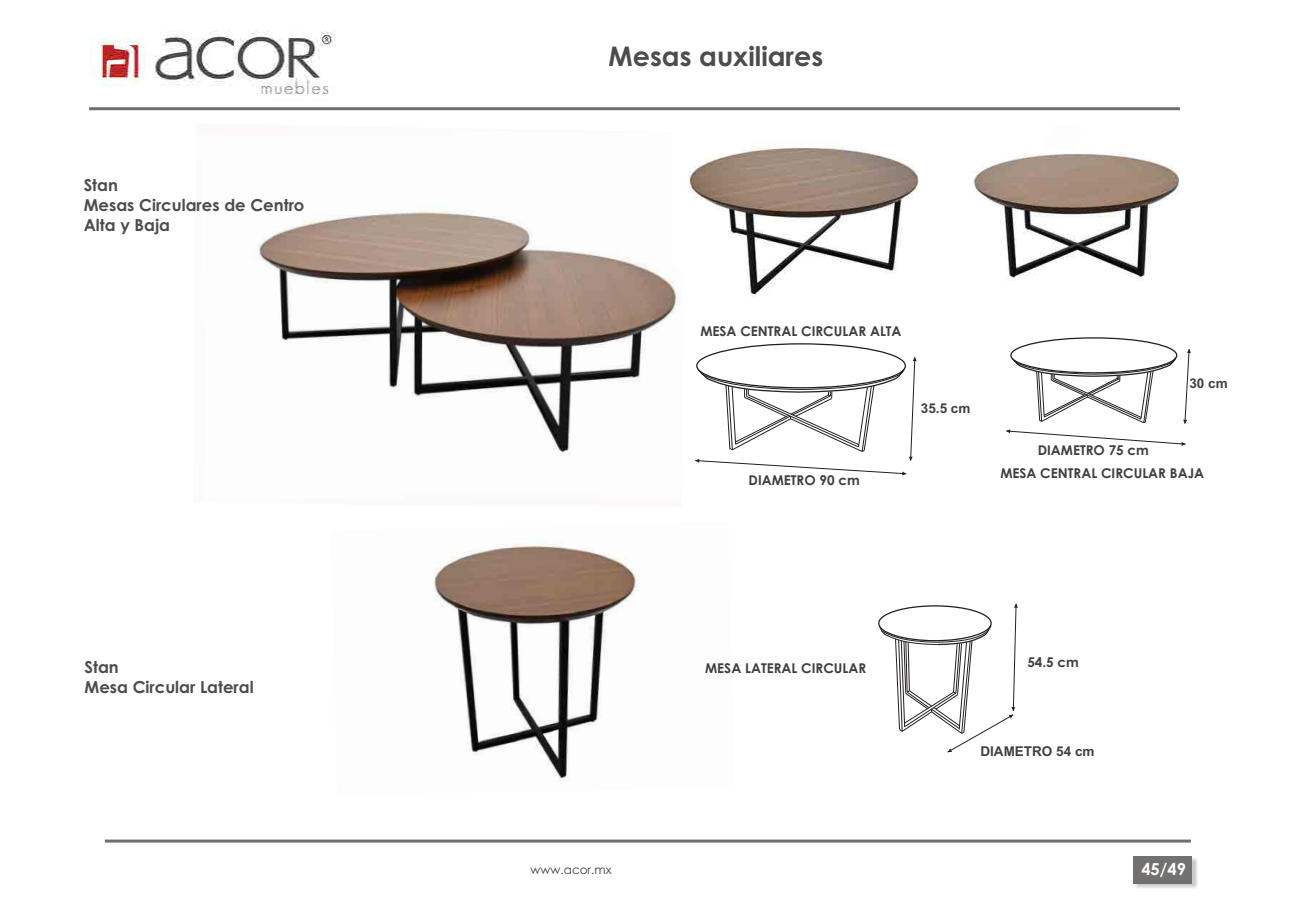
<style>
.page{position:relative;width:1290px;height:920px;background:#fff}
.page>*{position:absolute;margin:0;border:0;box-sizing:border-box;transform-origin:0 0}
.t1{font:700 27px "Century Gothic";color:#4c4c4c}
.t2{font:700 16.5px/20px "Century Gothic";color:#4c4c4c}
.t3{font:700 16.5px "Century Gothic";color:#fff}
.t4{font:700 13.5px "Century Gothic";color:#404041}
.t5{font:700 13.5px "Arial";color:#404041}
.t6{font:12px "Century Gothic";color:#404041}
</style>
<div class="page">
<img style="left:91px;top:30px;width:255px;height:81px">
<img style="left:1136px;top:858px;width:61px;height:30px">
<div style="left:1133px;top:856px;width:58px;height:28px;background:#737070"></div>
<hr style="left:89px;top:107px;width:1091px;height:3px;background:#6d6f71">
<hr style="left:105px;top:840px;width:1086px;height:3px;background:#6d6f71">
<img style="left:434px;top:541px;width:205px;height:241px">
<img style="left:258px;top:210px;width:417px;height:246px">
<img style="left:672px;top:147px;width:248px;height:160px">
<img style="left:972px;top:152px;width:212px;height:129px">
<svg style="left:1006px;top:349px;width:185px;height:97px"></svg>
<svg style="left:878px;top:603px;width:140px;height:150px"></svg>
<svg style="left:695px;top:357px;width:222px;height:118px"></svg>
<p class="t2" style="left:84px;top:177px;width:222px">Stan<br>Mesas Circulares de Centro<br>Alta y Baja</p>
<p class="t2" style="left:84px;top:658px;width:171px">Stan<br>Mesa Circular Lateral</p>
<h1 class="t1" style="left:608px;top:46px;width:216px">Mesas auxiliares</h1>
<p class="t4" style="left:700px;top:326px;width:203px">MESA CENTRAL CIRCULAR ALTA</p>
<p class="t4" style="left:748px;top:475px;width:113px">DIAMETRO 90 cm</p>
<p class="t5" style="left:921px;top:403px;width:51px">35.5 cm</p>
<p class="t4" style="left:1038px;top:445px;width:113px">DIAMETRO 75 cm</p>
<p class="t5" style="left:1189px;top:379px;width:40px">30 cm</p>
<p class="t4" style="left:1000px;top:468px;width:205px">MESA CENTRAL CIRCULAR BAJA</p>
<p class="t4" style="left:705px;top:663px;width:163px">MESA LATERAL CIRCULAR</p>
<p class="t4" style="left:1027px;top:657px;width:53px">54.5 cm</p>
<p class="t5" style="left:980px;top:747px;width:116px">DIAMETRO 54 cm</p>
<p class="t6" style="left:530px;top:865px;width:83px">www.acor.mx</p>
<p class="t3" style="left:1141px;top:862px;width:46px">45/49</p>
</div>
